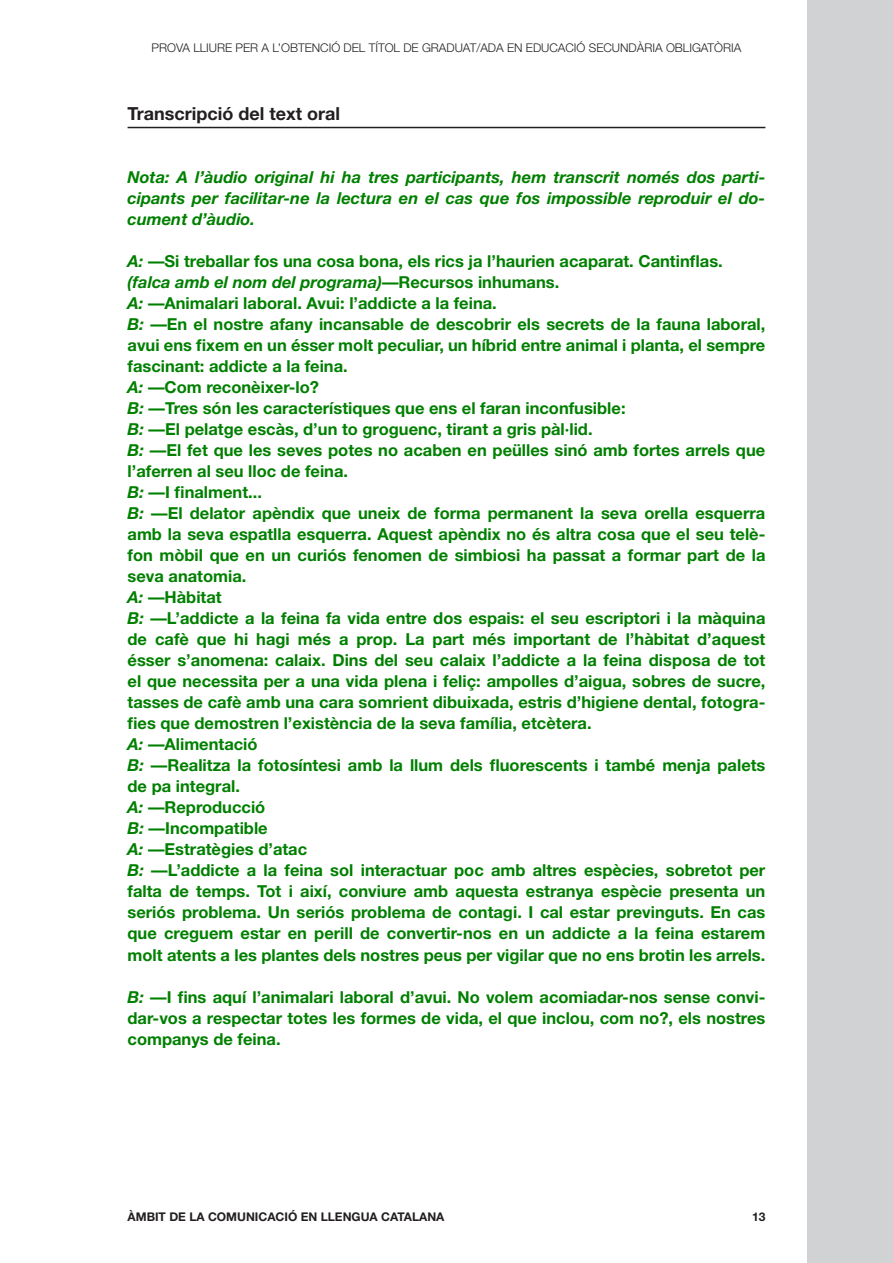
<style>
.page{position:relative;width:893px;height:1263px;background:#fff}
.page>*{position:absolute;margin:0;border:0;box-sizing:border-box;transform-origin:0 0}
.Activitat{font:700 18px "Helvetica Neue";color:#231f20}
.Text_pauta{font:700 16.5px/21px "Helvetica Neue";color:#008000;text-align:justify}
.Text_pauta-2{font:italic 700 16.5px/21px "Helvetica Neue";color:#008000;text-align:justify}
.t1{font:300 12px "Helvetica Neue";color:#231f20}
.t2{font:700 12px "Helvetica Neue";color:#231f20}
.s1{font-style:italic}
.s2{font-style:normal}
</style>
<div class="page">
<div style="left:808px;top:0;width:85px;height:1263px;background:#d1d2d4"></div>
<hr style="left:128px;top:127px;width:637px;height:1px;background:#231f20">
<p class="t1" style="left:152px;top:40px;width:591px">PROVA LLIURE PER A L’OBTENCIÓ DEL TÍTOL DE GRADUAT/ADA EN EDUCACIÓ SECUNDÀRIA OBLIGATÒRIA</p>
<p class="Activitat" style="left:128px;top:103px;width:214px">Transcripció del text oral</p>
<p class="Text_pauta-2" style="left:128px;top:167px;width:639px">Nota: A l’àudio original hi ha tres participants, hem transcrit només dos parti&shy;cipants per facilitar-ne la lectura en el cas que fos impossible reproduir el do&shy;cument d’àudio.</p>
<p class="Text_pauta" style="left:128px;top:251px;width:597px"><span class="s1">A:</span> —Si treballar fos una cosa bona, els rics ja l’haurien acaparat. Cantinflas.</p>
<p class="Text_pauta-2" style="left:128px;top:272px;width:433px">(falca amb el nom del programa)<span class="s2">—Recursos inhumans.</span></p>
<p class="Text_pauta" style="left:128px;top:293px;width:371px"><span class="s1">A:</span> —Animalari laboral. Avui: l’addicte a la feina.</p>
<p class="Text_pauta" style="left:128px;top:314px;width:639px"><span class="s1">B:</span> —En el nostre afany incansable de descobrir els secrets de la fauna laboral, avui ens fixem en un ésser molt peculiar, un híbrid entre animal i planta, el sempre fascinant: addicte a la feina.</p>
<p class="Text_pauta" style="left:128px;top:377px;width:193px"><span class="s1">A:</span> —Com reconèixer-lo?</p>
<p class="Text_pauta" style="left:128px;top:398px;width:499px"><span class="s1">B:</span> —Tres són les característiques que ens el faran inconfusible:</p>
<p class="Text_pauta" style="left:128px;top:419px;width:466px"><span class="s1">B:</span> —El pelatge escàs, d’un to groguenc, tirant a gris pàl·lid.</p>
<p class="Text_pauta" style="left:128px;top:440px;width:639px"><span class="s1">B:</span> —El fet que les seves potes no acaben en peülles sinó amb fortes arrels que l’aferren al seu lloc de feina.</p>
<p class="Text_pauta" style="left:128px;top:482px;width:136px"><span class="s1">B:</span> —I finalment...</p>
<p class="Text_pauta" style="left:128px;top:503px;width:639px"><span class="s1">B:</span> —El delator apèndix que uneix de forma permanent la seva orella esquerra amb la seva espatlla esquerra. Aquest apèndix no és altra cosa que el seu telè&shy;fon mòbil que en un curiós fenomen de simbiosi ha passat a formar part de la seva anatomia.</p>
<p class="Text_pauta" style="left:128px;top:587px;width:96px"><span class="s1">A:</span> —Hàbitat</p>
<p class="Text_pauta" style="left:128px;top:608px;width:639px"><span class="s1">B:</span> —L’addicte a la feina fa vida entre dos espais: el seu escriptori i la màquina de cafè que hi hagi més a prop. La part més important de l’hàbitat d’aquest ésser s’anomena: calaix. Dins del seu calaix l’addicte a la feina disposa de tot el que necessita per a una vida plena i feliç: ampolles d’aigua, sobres de sucre, tasses de cafè amb una cara somrient dibuixada, estris d’higiene dental, fotogra&shy;fies que demostren l’existència de la seva família, etcètera.</p>
<p class="Text_pauta" style="left:128px;top:734px;width:132px"><span class="s1">A:</span> —Alimentació</p>
<p class="Text_pauta" style="left:128px;top:755px;width:639px"><span class="s1">B:</span> —Realitza la fotosíntesi amb la llum dels fluorescents i també menja palets de pa integral.</p>
<p class="Text_pauta" style="left:128px;top:797px;width:139px"><span class="s1">A:</span> —Reproducció</p>
<p class="Text_pauta" style="left:128px;top:818px;width:142px"><span class="s1">B:</span> —Incompatible</p>
<p class="Text_pauta" style="left:128px;top:839px;width:181px"><span class="s1">A:</span> —Estratègies d’atac</p>
<p class="Text_pauta" style="left:128px;top:860px;width:639px"><span class="s1">B:</span> —L’addicte a la feina sol interactuar poc amb altres espècies, sobretot per falta de temps. Tot i així, conviure amb aquesta estranya espècie presenta un seriós problema. Un seriós problema de contagi. I cal estar previnguts. En cas que creguem estar en perill de convertir-nos en un addicte a la feina estarem molt atents a les plantes dels nostres peus per vigilar que no ens brotin les arrels.</p>
<p class="Text_pauta" style="left:128px;top:986px;width:639px"><span class="s1">B:</span> —I fins aquí l’animalari laboral d’avui. No volem acomiadar-nos sense convi&shy;dar-vos a respectar totes les formes de vida, el que inclou, com no?, els nostres companys de feina.</p>
<p class="t2" style="left:128px;top:1209px;width:318px">ÀMBIT DE LA COMUNICACIÓ EN LLENGUA CATALANA</p>
<p class="t2" style="left:752px;top:1209px;width:15px">13</p>
</div>
